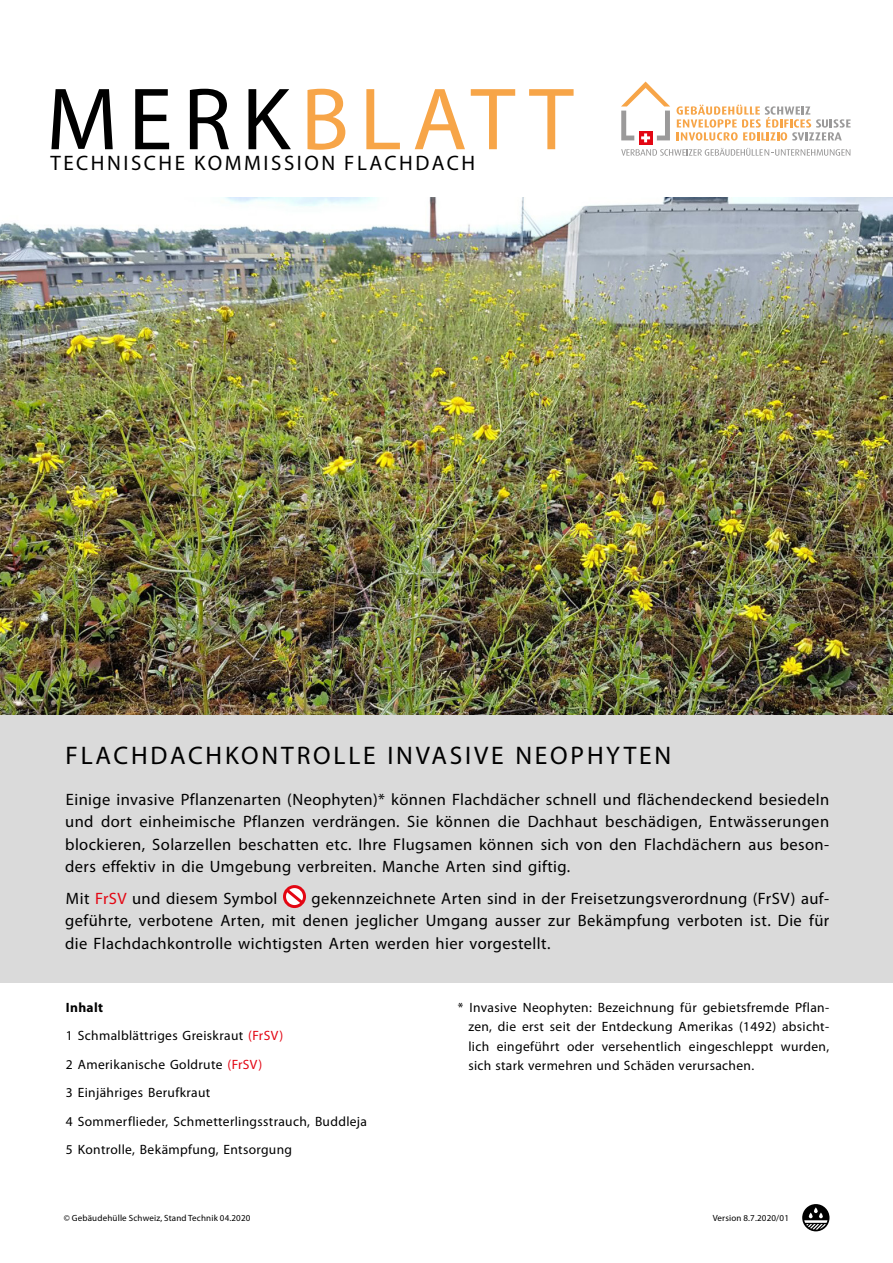
<style>
.page{position:relative;width:893px;height:1263px;background:#fff}
.page>*{position:absolute;margin:0;border:0;box-sizing:border-box;transform-origin:0 0}
.t1{font:89.1px "Myriad Pro";letter-spacing:.12em;color:#f7a548}
.t2{font:25.5px "Myriad Pro";letter-spacing:.11em;color:#000}
.t3{font:21px "Myriad Pro";letter-spacing:.12em;color:#000}
.t4{font:16.5px/22.5px "Myriad Pro";letter-spacing:.025em;color:#000;text-align:justify}
.t5{font:13.5px/28.5px "Myriad Pro";letter-spacing:.025em;color:#000}
.t6{font:9px "Myriad Pro";letter-spacing:.02em;color:#000}
.s1{color:#000}
.s2{color:#e30613}
.s3{font-weight:700}
</style>
<div class="page">
<svg style="left:639px;top:142px;width:13px;height:2px"></svg>
<svg style="left:621px;top:82px;width:49px;height:60px"></svg>
<svg style="left:676px;top:105px;width:174px;height:36px"></svg>
<svg style="left:621px;top:148px;width:229px;height:8px"></svg>
<svg style="left:802px;top:1204px;width:27px;height:27px"></svg>
<svg style="left:804px;top:1208px;width:23px;height:21px"></svg>
<div style="left:0;top:715px;width:893px;height:268px;background:#dadada"></div>
<div style="left:283px;top:885px;width:23px;height:23px;border:3px solid #e30613;border-radius:50%"></div>
<svg style="left:283px;top:886px;width:23px;height:21px"></svg>
<img style="left:0;top:198px;width:893px;height:516px">
<h1 class="t1" style="left:46px;top:71px;width:529px"><span class="s1">MERK</span>BLATT</h1>
<p class="t3" style="left:50px;top:152px;width:426px">TECHNISCHE KOMMISSION FLACHDACH</p>
<h2 class="t2" style="left:65px;top:741px;width:607px">FLACHDACHKONTROLLE INVASIVE NEOPHYTEN</h2>
<p class="t4" style="left:65px;top:788px;width:765px">Einige invasive Pflanzenarten (Neophyten)* können Flachdächer schnell und flächendeckend besiedeln und dort einheimische Pflanzen verdrängen. Sie können die Dachhaut beschädigen, Entwässerungen blockieren, Solarzellen beschatten etc. Ihre Flugsamen können sich von den Flachdächern aus beson&shy;ders effektiv in die Umgebung verbreiten. Manche Arten sind giftig.</p>
<p class="t4" style="left:66px;top:887px;width:213px">Mit <span class="s2">FrSV</span> und diesem Symbol</p>
<p class="t4" style="left:65px;top:887px;width:765px;text-indent:246px">gekennzeichnete Arten sind in der Freisetzungsverordnung (FrSV) auf&shy;geführte, verbotene Arten, mit denen jeglicher Umgang ausser zur Bekämpfung verboten ist. Die für die Flachdachkontrolle wichtigsten Arten werden hier vorgestellt.</p>
<p class="t5" style="left:66px;top:993px;width:303px"><span class="s3">Inhalt<br></span>1 Schmalblättriges Greiskraut <span class="s2">(FrSV)<br></span>2 Amerikanische Goldrute <span class="s2">(FrSV)<br></span>3 Einjähriges Berufkraut<br>4 Sommerflieder, Schmetterlingsstrauch, Buddleja<br>5 Kontrolle, Bekämpfung, Entsorgung</p>
<p class="t5" style="left:468px;top:997px;width:362px;line-height:19.5px;text-align:justify;text-indent:-11px">* Invasive Neophyten: Bezeichnung für gebietsfremde Pflan&shy;zen, die erst seit der Entdeckung Amerikas (1492) absicht&shy;lich eingeführt oder versehentlich eingeschleppt wurden, sich stark vermehren und Schäden verursachen.</p>
<p class="t6" style="left:64px;top:1212px;width:188px">© Gebäudehülle Schweiz, Stand Technik 04.2020</p>
<p class="t6" style="left:713px;top:1212px;width:78px">Version 8.7.2020/01</p>
</div>
